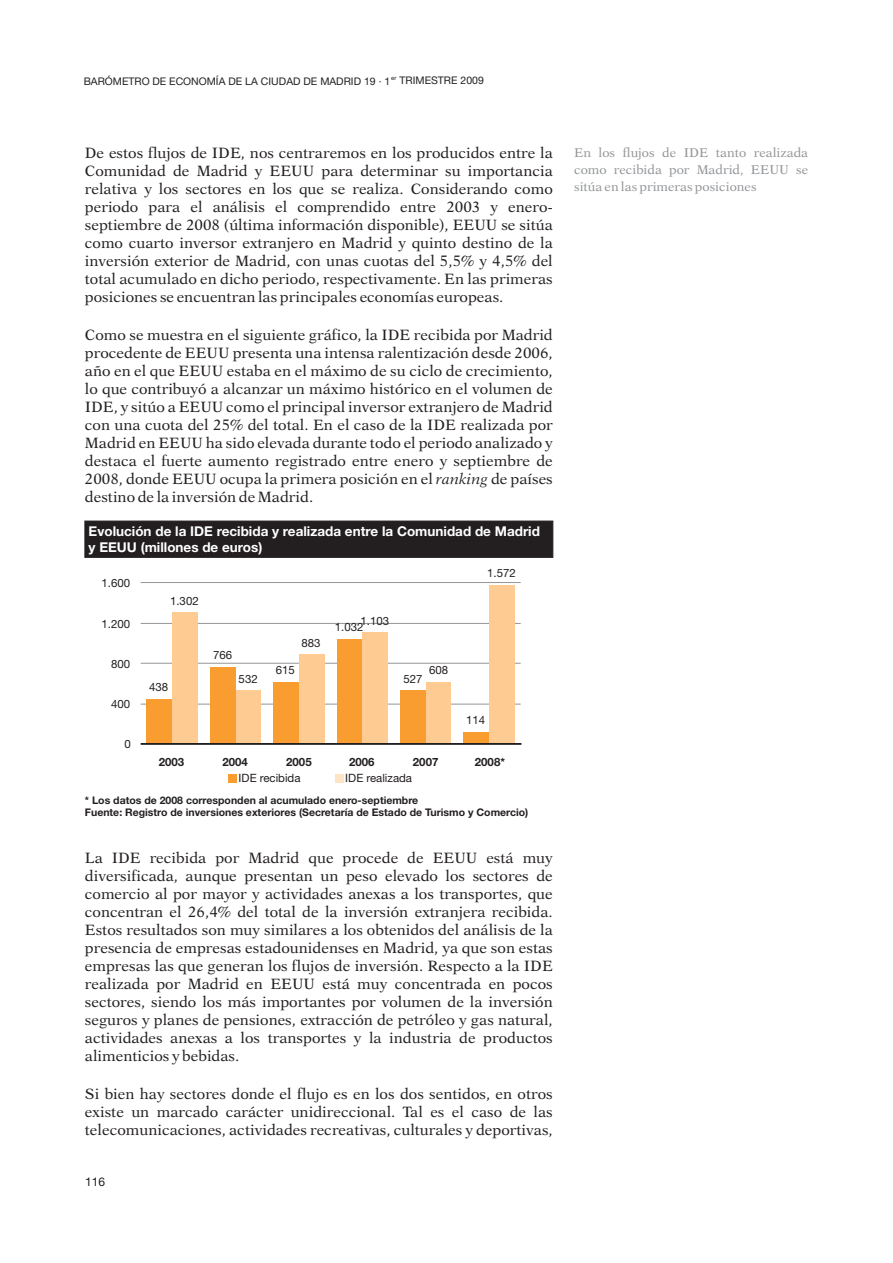
<style>
.page{position:relative;width:893px;height:1263px;background:#fff}
.page>*{position:absolute;margin:0;border:0;box-sizing:border-box;transform-origin:0 0}
.t1{font:15px/18px "Dutch 823 BT Roman B";color:#231f20;text-align:justify}
.t2{font:700 13.5px/16px "Helvetica Neue LT Std";color:#fff}
.t3{font:12.75px/16.8px "Dutch 823 BT Roman B";color:#939598;text-align:justify}
.t4{font:12px "Helvetica Neue LT Std";color:#231f20}
.t5{font:11.4px "Helvetica Neue LT Std";color:#231f20}
.t6{font:700 11.4px "Helvetica Neue LT Std";color:#231f20}
.t7{font:700 10.5px/12.6px "Helvetica Neue LT Std";color:#231f20}
.t8{font:10.5px "Helvetica Neue LT Std";color:#231f20}
.s1{font-family:"Dutch 823 BT Roman B Normal";font-style:italic}
</style>
<div class="page">
<hr style="left:141px;top:704px;width:379px;height:1px;background:#939598">
<hr style="left:141px;top:663px;width:379px;height:1px;background:#939598">
<hr style="left:141px;top:623px;width:379px;height:1px;background:#939598">
<hr style="left:141px;top:582px;width:379px;height:1px;background:#939598">
<div style="left:146px;top:699px;width:26px;height:45px;background:#f99d31"></div>
<div style="left:210px;top:667px;width:26px;height:77px;background:#f99d31"></div>
<div style="left:273px;top:682px;width:25px;height:62px;background:#f99d31"></div>
<div style="left:337px;top:639px;width:25px;height:105px;background:#f99d31"></div>
<div style="left:400px;top:691px;width:26px;height:53px;background:#f99d31"></div>
<div style="left:463px;top:733px;width:26px;height:11px;background:#f99d31"></div>
<div style="left:172px;top:613px;width:26px;height:131px;background:#fecb93"></div>
<div style="left:236px;top:691px;width:24px;height:53px;background:#fecb93"></div>
<div style="left:298px;top:655px;width:26px;height:89px;background:#fecb93"></div>
<div style="left:362px;top:633px;width:26px;height:111px;background:#fecb93"></div>
<div style="left:426px;top:682px;width:25px;height:62px;background:#fecb93"></div>
<div style="left:489px;top:585px;width:26px;height:159px;background:#fecb93"></div>
<hr style="left:141px;top:743px;width:380px;height:2px;background:#231f20">
<div style="left:228px;top:774px;width:9px;height:9px;background:#f99d31"></div>
<div style="left:335px;top:774px;width:8px;height:9px;background:#ffe3c5"></div>
<div style="left:85px;top:521px;width:468px;height:37px;background:#231f20;border:1px solid #231f20"></div>
<p class="t8" style="left:84px;top:77px;width:402px">BARÓMETRO DE ECONOMÍA DE LA CIUDAD DE MADRID 19 · 1<sup>er</sup> TRIMESTRE 2009</p>
<p class="t1" style="left:85px;top:145px;width:469px">De estos flujos de IDE, nos centraremos en los producidos entre la Comunidad de Madrid y EEUU para determinar su importancia relativa y los sectores en los que se realiza. Considerando como periodo para el análisis el comprendido entre 2003 y enero&shy;septiembre de 2008 (última información disponible), EEUU se sitúa como cuarto inversor extranjero en Madrid y quinto destino de la inversión exterior de Madrid, con unas cuotas del 5,5% y 4,5% del total acumulado en dicho periodo, respectivamente. En las primeras posiciones se encuentran las principales economías europeas.</p>
<p class="t1" style="left:85px;top:327px;width:469px">Como se muestra en el siguiente gráfico, la IDE recibida por Madrid procedente de EEUU presenta una intensa ralentización desde 2006, año en el que EEUU estaba en el máximo de su ciclo de crecimiento, lo que contribuyó a alcanzar un máximo histórico en el volumen de IDE, y sitúo a EEUU como el principal inversor extranjero de Madrid con una cuota del 25% del total. En el caso de la IDE realizada por Madrid en EEUU ha sido elevada durante todo el periodo analizado y destaca el fuerte aumento registrado entre enero y septiembre de 2008, donde EEUU ocupa la primera posición en el <span class="s1">ranking</span> de países destino de la inversión de Madrid.</p>
<p class="t2" style="left:89px;top:524px;width:453px">Evolución de la IDE recibida y realizada entre la Comunidad de Madrid y EEUU (millones de euros)</p>
<p class="t5" style="left:102px;top:579px;width:30px">1.600</p>
<p class="t5" style="left:102px;top:619px;width:30px">1.200</p>
<p class="t5" style="left:111px;top:659px;width:21px">800</p>
<p class="t5" style="left:111px;top:700px;width:21px">400</p>
<p class="t5" style="left:124px;top:740px;width:8px">0</p>
<p class="t5" style="left:170px;top:597px;width:30px">1.302</p>
<p class="t5" style="left:149px;top:683px;width:21px">438</p>
<p class="t5" style="left:213px;top:651px;width:21px">766</p>
<p class="t5" style="left:239px;top:674px;width:21px">532</p>
<p class="t5" style="left:301px;top:638px;width:21px">883</p>
<p class="t5" style="left:276px;top:666px;width:21px">615</p>
<p class="t5" style="left:360px;top:617px;width:30px">1.103</p>
<p class="t5" style="left:335px;top:623px;width:30px">1.032</p>
<p class="t5" style="left:429px;top:666px;width:21px">608</p>
<p class="t5" style="left:403px;top:674px;width:21px">527</p>
<p class="t5" style="left:487px;top:569px;width:30px">1.572</p>
<p class="t5" style="left:466px;top:716px;width:21px">114</p>
<p class="t6" style="left:159px;top:758px;width:27px">2003</p>
<p class="t6" style="left:222px;top:758px;width:27px">2004</p>
<p class="t6" style="left:286px;top:758px;width:27px">2005</p>
<p class="t6" style="left:349px;top:758px;width:27px">2006</p>
<p class="t6" style="left:413px;top:758px;width:27px">2007</p>
<p class="t6" style="left:475px;top:758px;width:32px">2008*</p>
<p class="t5" style="left:239px;top:774px;width:63px">IDE recibida</p>
<p class="t5" style="left:345px;top:774px;width:68px">IDE realizada</p>
<p class="t7" style="left:85px;top:795px;width:445px">* Los datos de 2008 corresponden al acumulado enero-septiembre<br>Fuente: Registro de inversiones exteriores (Secretaría de Estado de Turismo y Comercio)</p>
<p class="t1" style="left:85px;top:850px;width:469px">La IDE recibida por Madrid que procede de EEUU está muy diversificada, aunque presentan un peso elevado los sectores de comercio al por mayor y actividades anexas a los transportes, que concentran el 26,4% del total de la inversión extranjera recibida.<br>Estos resultados son muy similares a los obtenidos del análisis de la presencia de empresas estadounidenses en Madrid, ya que son estas empresas las que generan los flujos de inversión. Respecto a la IDE realizada por Madrid en EEUU está muy concentrada en pocos sectores, siendo los más importantes por volumen de la inversión seguros y planes de pensiones, extracción de petróleo y gas natural, actividades anexas a los transportes y la industria de productos alimenticios y bebidas.</p>
<p class="t1" style="left:85px;top:1086px;width:469px">Si bien hay sectores donde el flujo es en los dos sentidos, en otros existe un marcado carácter unidireccional. Tal es el caso de las telecomunicaciones, actividades recreativas, culturales y deportivas,</p>
<p class="t4" style="left:85px;top:1177px;width:22px">116</p>
<p class="t3" style="left:574px;top:145px;width:235px">En los flujos de IDE tanto realizada como recibida por Madrid, EEUU se sitúa en las primeras posiciones</p>
</div>
